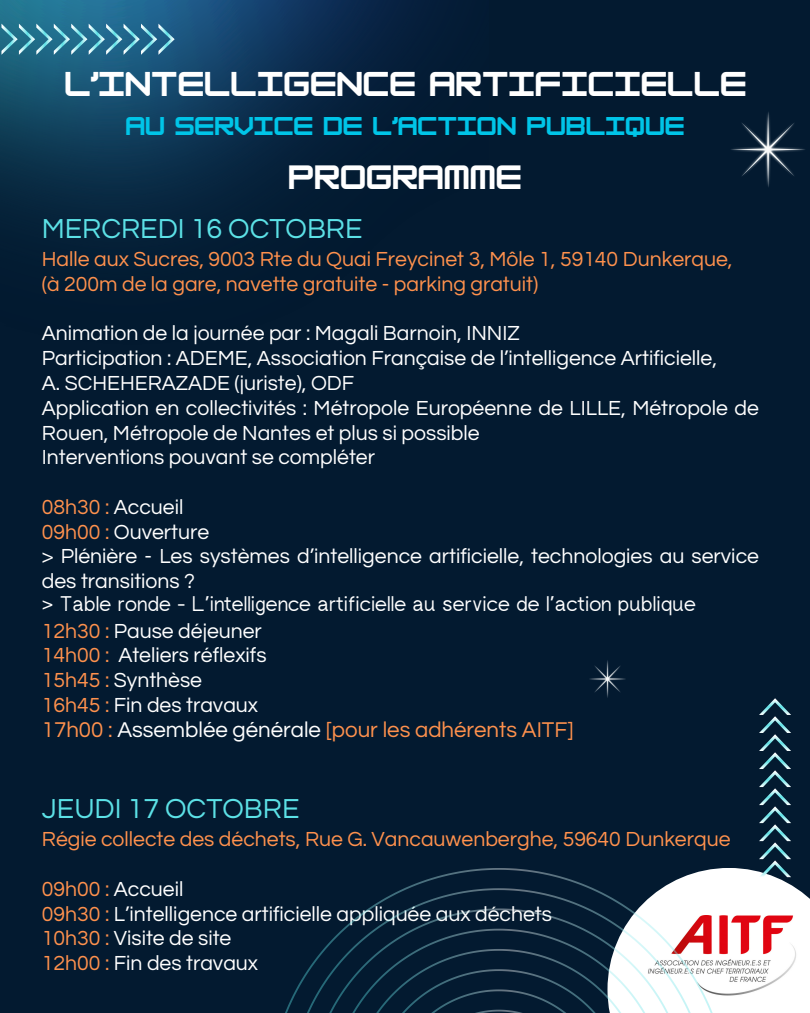
<style>
.page{position:relative;width:810px;height:1013px;background:#fff}
.page>*{position:absolute;margin:0;border:0;box-sizing:border-box;transform-origin:0 0}
.t1{font:700 30.1px "HK Modular";color:#fff}
.t2{font:700 29.5px "HK Modular";color:#fff}
.t3{font:28.6px "Questrial";color:#5ce1e6}
.t4{font:700 22.5px "HK Modular";color:#00c5e8}
.t5{font:22.2px "Questrial";color:#ff914d}
.t6{font:21.2px/24.8px "Questrial";color:#fff}
.t7{font:21.2px/24.8px "Questrial";color:#ff914d}
.t8{font:21.2px "rugratssans";color:#fff}
.s1{color:#ff914d}
.s2{color:#fff}
</style>
<div class="page">
<div style="left:0;top:0;width:810px;height:1012px;background:#031a30"></div>
<img style="left:0;top:0;width:432px;height:228px">
<svg style="left:1px;top:24px;width:174px;height:31px;background:#3c839f"></svg>
<img style="left:731px;top:112px;width:74px;height:75px">
<img style="left:590px;top:660px;width:35px;height:38px">
<div style="left:608px;top:868px;width:202px;height:144px;background:#fff"></div>
<img style="left:729px;top:915px;width:67px;height:81px">
<svg style="left:285px;top:868px;width:444px;height:144px"></svg>
<svg style="left:759px;top:698px;width:32px;height:179px"></svg>
<h2 class="t1" style="left:65px;top:65px;width:683px">L’INTELLIGENCE ARTIFICIELLE</h2>
<h1 class="t4" style="left:125px;top:113px;width:561px">AU SERVICE DE L’ACTION PUBLIQUE</h1>
<p class="t2" style="left:288px;top:159px;width:235px">PROGRAMME</p>
<h3 class="t3" style="left:42px;top:215px;width:322px">MERCREDI 16 OCTOBRE</h3>
<p class="t7" style="left:42px;top:247px;width:692px">Halle aux Sucres, 9003 Rte du Quai Freycinet 3, Môle 1, 59140 Dunkerque, (à 200m de la gare, navette gratuite - parking gratuit)</p>
<p class="t6" style="left:42px;top:321px;width:719px">Animation de la journée par : Magali Barnoin, INNIZ<br>Participation : ADEME, Association Française de l’intelligence Artificielle,<br>A. SCHEHERAZADE (juriste), ODF<br>Application en collectivités : Métropole Européenne de LILLE, Métropole de Rouen, Métropole de Nantes et plus si possible<br>Interventions pouvant se compléter</p>
<p class="t6" style="left:42px;top:495px;width:719px"><span class="s1">08h30 :</span> Accueil<br><span class="s1">09h00 :</span> Ouverture<br>&gt; Plénière - Les systèmes d’intelligence artificielle, technologies au service des transitions ?</p>
<p class="t8" style="left:42px;top:596px;width:655px">&gt; Table ronde - L’intelligence artificielle au service de l’action publique</p>
<p class="t6" style="left:42px;top:618px;width:226px"><span class="s1">12h30 :</span> Pause déjeuner<br><span class="s1">14h00 :</span> Ateliers réflexifs<br><span class="s1">15h45 :</span> Synthèse<br><span class="s1">16h45 :</span> Fin des travaux</p>
<p class="t5" style="left:42px;top:718px;width:533px">17h00 : <span class="s2">Assemblée générale</span> [pour les adhérents AITF]</p>
<h3 class="t3" style="left:42px;top:795px;width:259px">JEUDI 17 OCTOBRE</h3>
<p class="t7" style="left:42px;top:827px;width:690px">Régie collecte des déchets, Rue G. Vancauwenberghe, 59640 Dunkerque</p>
<p class="t6" style="left:42px;top:876px;width:512px"><span class="s1">09h00 :</span> Accueil<br><span class="s1">09h30 :</span> L’intelligence artificielle appliquée aux déchets<br><span class="s1">10h30 :</span> Visite de site<br><span class="s1">12h00 :</span> Fin des travaux</p>
</div>
